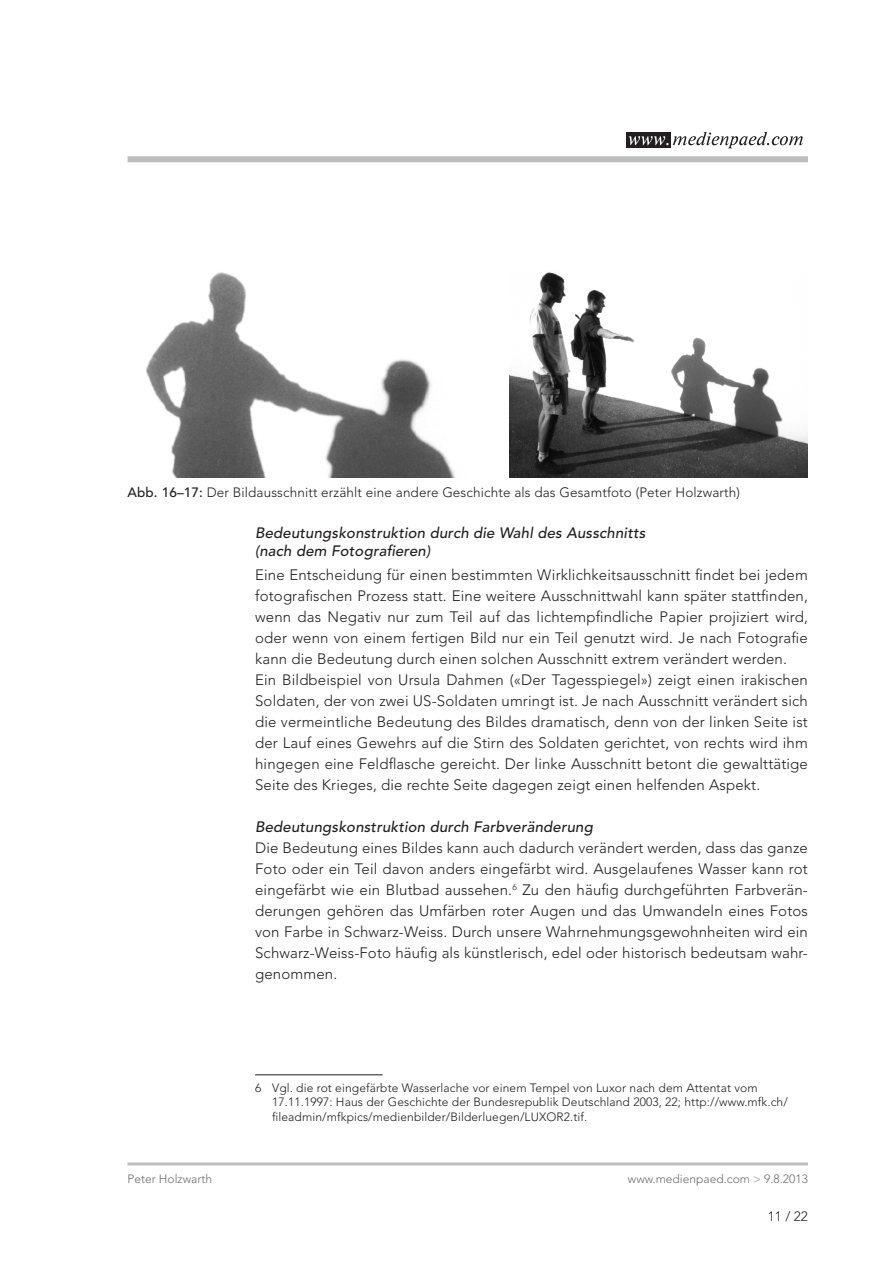
<style>
.page{position:relative;width:893px;height:1263px;background:#fff}
.page>*{position:absolute;margin:0;border:0;box-sizing:border-box;transform-origin:0 0}
.t1{font:300 15px/21px "Avenir LT Std";letter-spacing:.01em;color:#231f20}
.t2{font:italic 500 15px/18px "Avenir LT Std";letter-spacing:.01em;color:#231f20}
.t3{font:300 13.5px "Avenir LT Std";letter-spacing:.01em;color:#231f20}
.t4{font:300 12px/14.4px "Avenir LT Std";letter-spacing:.01em;color:#231f20}
.t5{font:300 12px "Avenir LT Std";color:#6c6d70}
.s1{font-weight:500}
.s2{color:#748cbb}
</style>
<div class="page">
<div style="left:128px;top:156px;width:680px;height:6px;background:#bcbdc0"></div>
<hr style="left:128px;top:1162px;width:680px;height:3px;background:#bcbdc0">
<div style="left:626px;top:133px;width:45px;height:15px;background:#231f20"></div>
<svg style="left:629px;top:132px;width:174px;height:16px"></svg>
<hr style="left:255px;top:1074px;width:128px;height:1px;background:#231f20">
<img style="left:146px;top:272px;width:310px;height:206px">
<img style="left:509px;top:272px;width:299px;height:206px">
<p class="t3" style="left:128px;top:484px;width:614px"><span class="s1">Abb. 16–17:</span> Der Bildausschnitt erzählt eine andere Geschichte als das Gesamtfoto (Peter Holzwarth)</p>
<p class="t2" style="left:255px;top:524px;width:392px">Bedeutungskonstruktion durch die Wahl des Ausschnitts (nach dem Fotografieren)</p>
<p class="t1" style="left:255px;top:564px;width:554px">Eine Entscheidung für einen bestimmten Wirklichkeitsausschnitt findet bei jedem fotografischen Prozess statt. Eine weitere Ausschnittwahl kann später stattfinden, wenn das Negativ nur zum Teil auf das lichtempfindliche Papier projiziert wird, oder wenn von einem fertigen Bild nur ein Teil genutzt wird. Je nach Fotografie kann die Bedeutung durch einen solchen Ausschnitt extrem verändert werden.<br>Ein Bildbeispiel von Ursula Dahmen («Der Tagesspiegel») zeigt einen irakischen Soldaten, der von zwei US-Soldaten umringt ist. Je nach Ausschnitt verändert sich die vermeintliche Bedeutung des Bildes dramatisch, denn von der linken Seite ist der Lauf eines Gewehrs auf die Stirn des Soldaten gerichtet, von rechts wird ihm hingegen eine Feldflasche gereicht. Der linke Ausschnitt betont die gewalttätige Seite des Krieges, die rechte Seite dagegen zeigt einen helfenden Aspekt.</p>
<p class="t2" style="left:255px;top:818px;width:339px">Bedeutungskonstruktion durch Farbveränderung</p>
<p class="t1" style="left:255px;top:837px;width:554px;text-align:justify">Die Bedeutung eines Bildes kann auch dadurch verändert werden, dass das ganze Foto oder ein Teil davon anders eingefärbt wird. Ausgelaufenes Wasser kann rot eingefärbt wie ein Blutbad aussehen.<sup>6</sup> Zu den häufig durchgeführten Farbverän&shy;derungen gehören das Umfärben roter Augen und das Umwandeln eines Fotos von Farbe in Schwarz-Weiss. Durch unsere Wahrnehmungsgewohnheiten wird ein Schwarz-Weiss-Foto häufig als künstlerisch, edel oder historisch bedeutsam wahr&shy;genommen.</p>
<p class="t4" style="left:272px;top:1080px;width:517px;text-indent:-17px">6 Vgl. die rot eingefärbte Wasserlache vor einem Tempel von Luxor nach dem Attentat vom<br>17.11.1997: Haus der Geschichte der Bundesrepublik Deutschland 2003, 22; http://www.mfk.ch/ fileadmin/mfkpics/medienbilder/Bilderluegen/LUXOR2.tif.</p>
<p class="t5" style="left:128px;top:1171px;width:86px">Peter Holzwarth</p>
<p class="t5" style="left:628px;top:1171px;width:181px">www.medienpaed.com <span class="s2">&gt;</span> 9.8.2013</p>
<p class="t3" style="left:768px;top:1208px;width:42px">11 / 22</p>
</div>
